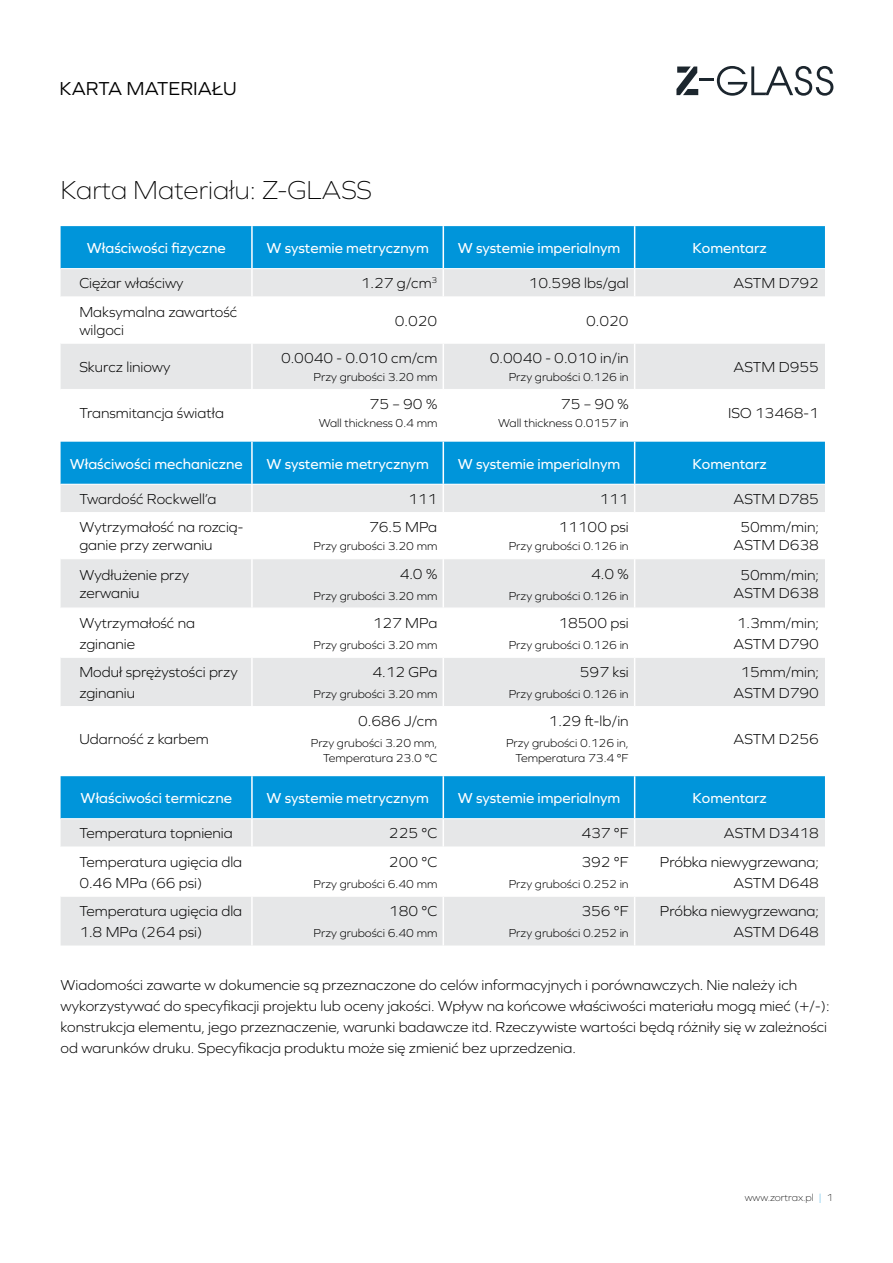
<style>
.page{position:relative;width:893px;height:1263px;background:#fff}
.page>*{position:absolute;margin:0;border:0;box-sizing:border-box;transform-origin:0 0}
.t1{font:200 27px "Graphie";color:#000}
.t2{font:19.5px "Graphie";color:#000}
.t3{font:300 15px/21px "Graphie";color:#000}
.t4{font:15px "Graphie";color:#fff}
.t5{font:300 12px/14.4px "Graphie";color:#000;text-align:right}
.t6{font:200 10.5px "Graphie";color:#000}
.s1{color:#0095da}
</style>
<div class="page">
<div style="left:61px;top:344px;width:764px;height:45px;background:#e6e7e8"></div>
<svg style="left:61px;top:226px;width:764px;height:70px;background:#5bb5df"></svg>
<hr style="left:251px;top:344px;width:2px;height:45px;background:#fff">
<hr style="left:443px;top:344px;width:1px;height:45px;background:#fff">
<hr style="left:634px;top:344px;width:1px;height:45px;background:#fff">
<hr style="left:61px;top:268px;width:191px;height:1px;background:#fff">
<hr style="left:252px;top:268px;width:191px;height:1px;background:#fff">
<hr style="left:443px;top:268px;width:192px;height:1px;background:#fff">
<hr style="left:635px;top:268px;width:190px;height:1px;background:#fff">
<hr style="left:251px;top:226px;width:2px;height:42px;background:#fff">
<svg style="left:61px;top:559px;width:764px;height:147px;fill:#e6e7e8"></svg>
<svg style="left:61px;top:442px;width:764px;height:70px;background:#5bb5df"></svg>
<hr style="left:251px;top:559px;width:2px;height:49px;background:#fff">
<hr style="left:443px;top:559px;width:1px;height:49px;background:#fff">
<hr style="left:634px;top:559px;width:1px;height:49px;background:#fff">
<hr style="left:251px;top:608px;width:2px;height:49px;background:#fff">
<hr style="left:443px;top:608px;width:1px;height:49px;background:#fff">
<hr style="left:634px;top:608px;width:1px;height:49px;background:#fff">
<hr style="left:251px;top:658px;width:2px;height:48px;background:#fff">
<hr style="left:443px;top:658px;width:1px;height:48px;background:#fff">
<hr style="left:634px;top:658px;width:1px;height:48px;background:#fff">
<hr style="left:61px;top:484px;width:191px;height:1px;background:#fff">
<hr style="left:252px;top:484px;width:191px;height:1px;background:#fff">
<hr style="left:443px;top:484px;width:192px;height:1px;background:#fff">
<hr style="left:635px;top:484px;width:190px;height:1px;background:#fff">
<hr style="left:61px;top:608px;width:191px;height:1px;background:#fff">
<hr style="left:252px;top:608px;width:191px;height:1px;background:#fff">
<hr style="left:443px;top:608px;width:192px;height:1px;background:#fff">
<hr style="left:635px;top:608px;width:190px;height:1px;background:#fff">
<hr style="left:61px;top:657px;width:191px;height:1px;background:#fff">
<hr style="left:252px;top:657px;width:191px;height:1px;background:#fff">
<hr style="left:443px;top:657px;width:192px;height:1px;background:#fff">
<hr style="left:635px;top:657px;width:190px;height:1px;background:#fff">
<hr style="left:251px;top:442px;width:2px;height:42px;background:#fff">
<div style="left:61px;top:897px;width:764px;height:48px;background:#e6e7e8"></div>
<svg style="left:61px;top:776px;width:764px;height:71px;background:#5db6e0"></svg>
<hr style="left:251px;top:897px;width:2px;height:48px;background:#fff">
<hr style="left:443px;top:897px;width:1px;height:48px;background:#fff">
<hr style="left:634px;top:897px;width:1px;height:48px;background:#fff">
<hr style="left:61px;top:818px;width:191px;height:1px;background:#fff">
<hr style="left:252px;top:818px;width:191px;height:1px;background:#fff">
<hr style="left:443px;top:818px;width:192px;height:1px;background:#fff">
<hr style="left:635px;top:818px;width:190px;height:1px;background:#fff">
<hr style="left:251px;top:776px;width:2px;height:42px;background:#fff">
<svg style="left:676px;top:66px;width:157px;height:30px"></svg>
<h2 class="t2" style="left:60px;top:77px;width:179px">KARTA MATERIAŁU</h2>
<h1 class="t1" style="left:61px;top:174px;width:313px">Karta Materiału: Z-GLASS</h1>
<p class="t4" style="left:87px;top:239px;width:140px">Właściwości fizyczne</p>
<p class="t4" style="left:266px;top:239px;width:164px">W systemie metrycznym</p>
<p class="t4" style="left:458px;top:239px;width:164px">W systemie imperialnym</p>
<p class="t4" style="left:693px;top:239px;width:76px">Komentarz</p>
<p class="t3" style="left:79px;top:273px;width:106px">Ciężar właściwy</p>
<p class="t3" style="left:361px;top:273px;width:78px">1.27 g/cm<sup>3</sup></p>
<p class="t3" style="left:529px;top:273px;width:102px">10.598 lbs/gal</p>
<p class="t3" style="left:734px;top:273px;width:87px">ASTM D792</p>
<p class="t3" style="left:79px;top:302px;width:159px;line-height:18px">Maksymalna zawartość wilgoci</p>
<p class="t3" style="left:395px;top:310px;width:44px">0.020</p>
<p class="t3" style="left:586px;top:310px;width:44px">0.020</p>
<p class="t3" style="left:79px;top:356px;width:93px">Skurcz liniowy</p>
<p class="t3" style="left:490px;top:347px;width:140px">0.0040 - 0.010 in/in</p>
<p class="t5" style="left:509px;top:369px;width:121px">Przy grubości 0.126 in</p>
<p class="t3" style="left:281px;top:347px;width:158px">0.0040 - 0.010 cm/cm</p>
<p class="t5" style="left:314px;top:369px;width:125px">Przy grubości 3.20 mm</p>
<p class="t3" style="left:734px;top:356px;width:87px">ASTM D955</p>
<p class="t3" style="left:79px;top:402px;width:146px">Transmitancja światła</p>
<p class="t3" style="left:370px;top:393px;width:69px">75 – 90 %</p>
<p class="t5" style="left:319px;top:416px;width:120px">Wall thickness 0.4 mm</p>
<p class="t3" style="left:561px;top:393px;width:69px">75 – 90 %</p>
<p class="t5" style="left:498px;top:416px;width:132px">Wall thickness 0.0157 in</p>
<p class="t3" style="left:728px;top:402px;width:92px">ISO 13468-1</p>
<p class="t4" style="left:70px;top:455px;width:175px">Właściwości mechaniczne</p>
<p class="t4" style="left:266px;top:455px;width:164px">W systemie metrycznym</p>
<p class="t4" style="left:458px;top:455px;width:164px">W systemie imperialnym</p>
<p class="t4" style="left:693px;top:455px;width:76px">Komentarz</p>
<p class="t3" style="left:79px;top:488px;width:139px">Twardość Rockwell’a</p>
<p class="t3" style="left:408px;top:488px;width:31px">111</p>
<p class="t3" style="left:599px;top:488px;width:31px">111</p>
<p class="t3" style="left:734px;top:488px;width:87px">ASTM D785</p>
<p class="t3" style="left:79px;top:518px;width:166px;line-height:18px">Wytrzymałość na rozcią&shy;ganie przy zerwaniu</p>
<p class="t3" style="left:369px;top:516px;width:70px">76.5 MPa</p>
<p class="t3" style="left:734px;top:518px;width:87px;line-height:18px;text-align:center">50mm/min;<br>ASTM D638</p>
<p class="t3" style="left:558px;top:516px;width:72px">11100 psi</p>
<p class="t5" style="left:509px;top:539px;width:121px">Przy grubości 0.126 in</p>
<p class="t5" style="left:314px;top:539px;width:125px">Przy grubości 3.20 mm</p>
<p class="t3" style="left:79px;top:566px;width:111px;line-height:18px">Wydłużenie przy zerwaniu</p>
<p class="t3" style="left:400px;top:563px;width:39px">4.0 %</p>
<p class="t5" style="left:314px;top:588px;width:125px">Przy grubości 3.20 mm</p>
<p class="t3" style="left:79px;top:612px;width:117px">Wytrzymałość na zginanie</p>
<p class="t3" style="left:373px;top:612px;width:66px">127 MPa</p>
<p class="t5" style="left:314px;top:637px;width:125px">Przy grubości 3.20 mm</p>
<p class="t3" style="left:79px;top:661px;width:160px">Moduł sprężystości przy zginaniu</p>
<p class="t3" style="left:372px;top:661px;width:66px">4.12 GPa</p>
<p class="t5" style="left:314px;top:687px;width:125px">Przy grubości 3.20 mm</p>
<p class="t3" style="left:79px;top:728px;width:131px">Udarność z karbem</p>
<p class="t3" style="left:358px;top:710px;width:81px">0.686 J/cm</p>
<p class="t5" style="left:311px;top:736px;width:128px">Przy grubości 3.20 mm,<br>Temperatura 23.0 °C</p>
<p class="t3" style="left:591px;top:563px;width:39px">4.0 %</p>
<p class="t5" style="left:509px;top:588px;width:121px">Przy grubości 0.126 in</p>
<p class="t3" style="left:734px;top:566px;width:87px;line-height:18px;text-align:center">50mm/min;<br>ASTM D638</p>
<p class="t3" style="left:558px;top:612px;width:72px">18500 psi</p>
<p class="t5" style="left:509px;top:637px;width:121px">Przy grubości 0.126 in</p>
<p class="t3" style="left:734px;top:612px;width:87px">1.3mm/min;<br>ASTM D790</p>
<p class="t3" style="left:580px;top:661px;width:50px">597 ksi</p>
<p class="t5" style="left:509px;top:687px;width:121px">Przy grubości 0.126 in</p>
<p class="t3" style="left:734px;top:661px;width:87px;text-align:center">15mm/min;<br>ASTM D790</p>
<p class="t3" style="left:549px;top:710px;width:82px">1.29 ft-lb/in</p>
<p class="t5" style="left:506px;top:736px;width:124px">Przy grubości 0.126 in,<br>Temperatura 73.4 °F</p>
<p class="t3" style="left:734px;top:728px;width:87px">ASTM D256</p>
<p class="t4" style="left:81px;top:789px;width:153px">Właściwości termiczne</p>
<p class="t4" style="left:266px;top:789px;width:164px">W systemie metrycznym</p>
<p class="t4" style="left:458px;top:789px;width:164px">W systemie imperialnym</p>
<p class="t4" style="left:693px;top:789px;width:76px">Komentarz</p>
<p class="t3" style="left:79px;top:823px;width:155px">Temperatura topnienia</p>
<p class="t3" style="left:389px;top:823px;width:50px">225 °C</p>
<p class="t3" style="left:581px;top:823px;width:49px">437 °F</p>
<p class="t3" style="left:724px;top:823px;width:97px">ASTM D3418</p>
<p class="t3" style="left:79px;top:851px;width:164px">Temperatura ugięcia dla<br>0.46 MPa (66 psi)</p>
<p class="t3" style="left:389px;top:851px;width:50px">200 °C</p>
<p class="t3" style="left:660px;top:851px;width:160px;text-align:right">Próbka niewygrzewana;<br>ASTM D648</p>
<p class="t3" style="left:581px;top:851px;width:49px">392 °F</p>
<p class="t5" style="left:509px;top:876px;width:121px">Przy grubości 0.252 in</p>
<p class="t5" style="left:314px;top:876px;width:125px">Przy grubości 6.40 mm</p>
<p class="t3" style="left:79px;top:900px;width:164px">Temperatura ugięcia dla<br>1.8 MPa (264 psi)</p>
<p class="t3" style="left:389px;top:900px;width:50px">180 °C</p>
<p class="t5" style="left:314px;top:925px;width:125px">Przy grubości 6.40 mm</p>
<p class="t3" style="left:581px;top:900px;width:49px">356 °F</p>
<p class="t5" style="left:509px;top:925px;width:121px">Przy grubości 0.252 in</p>
<p class="t3" style="left:660px;top:900px;width:160px;text-align:right">Próbka niewygrzewana;<br>ASTM D648</p>
<p class="t3" style="left:61px;top:974px;width:770px">Wiadomości zawarte w dokumencie są przeznaczone do celów informacyjnych i porównawczych. Nie należy ich wykorzystywać do specyfikacji projektu lub oceny jakości. Wpływ na końcowe właściwości materiału mogą mieć (+/-): konstrukcja elementu, jego przeznaczenie, warunki badawcze itd. Rzeczywiste wartości będą różniły się w zależności od warunków druku. Specyfikacja produktu może się zmienić bez uprzedzenia.</p>
<p class="t6" style="left:745px;top:1191px;width:90px">www.zortrax.pl <span class="s1">|</span> 1</p>
</div>
